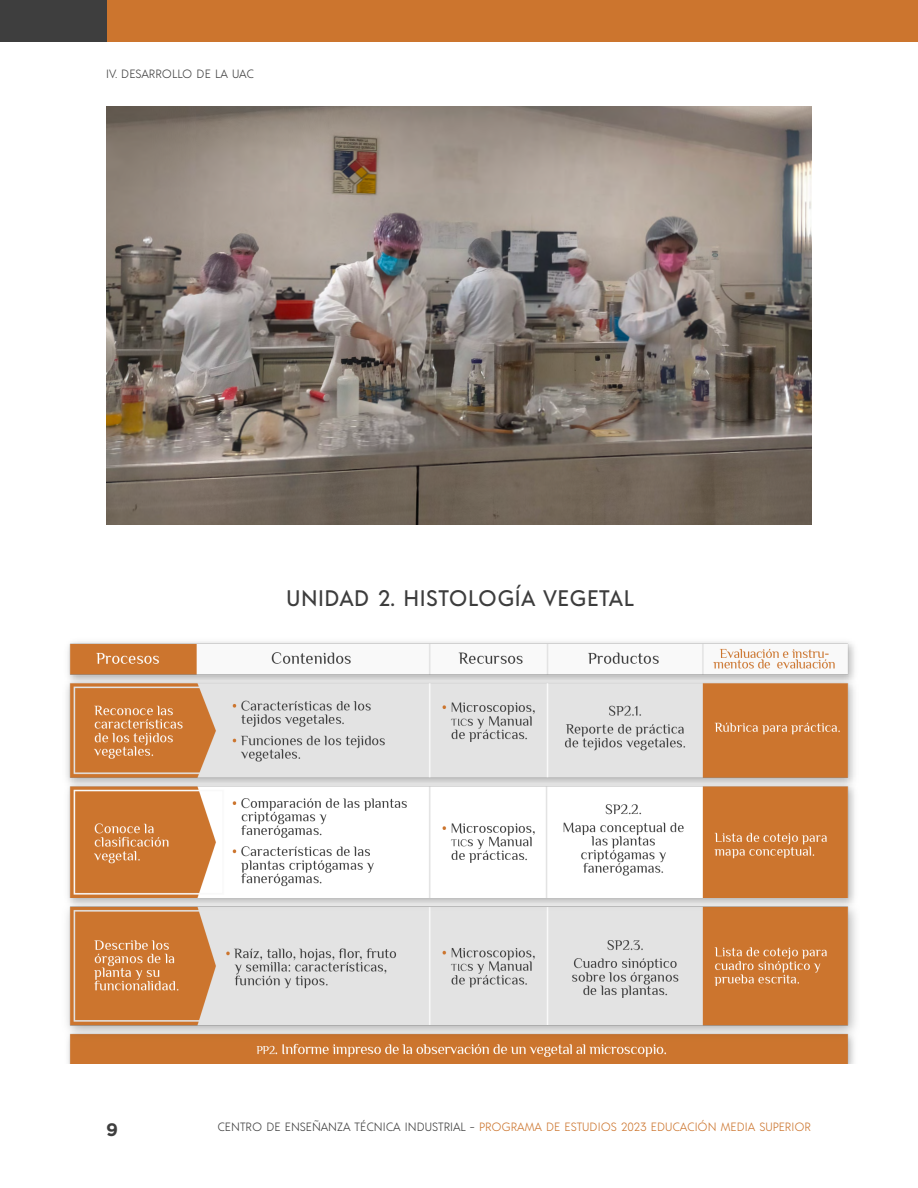
<style>
.page{position:relative;width:918px;height:1188px;background:#fff}
.page>*{position:absolute;margin:0;border:0;box-sizing:border-box;transform-origin:0 0}
.t1{font:500 22.5px "Acre";letter-spacing:.025em;color:#3d3d3d}
.t2{font:700 18px "Gotham";color:#3e3e3e}
.t3{font:300 12px "Acre";color:#cc752e}
.t4{font:300 12px "Acre";color:#3e3e3e}
.s1{color:#3e3e3e}
</style>
<div class="page">
<div style="left:107px;top:0;width:811px;height:42px;background:#cc752e"></div>
<div style="left:0;top:0;width:107px;height:42px;background:#3e3e3e"></div>
<img style="left:66px;top:641px;width:790px;height:423px">
<img style="left:106px;top:106px;width:706px;height:419px">
<p class="t4" style="left:106px;top:65px;width:149px">IV. DESARROLLO DE LA UAC</p>
<h1 class="t1" style="left:287px;top:582px;width:349px">UNIDAD 2. HISTOLOGÍA VEGETAL</h1>
<h2 class="t2" style="left:106px;top:1117px;width:13px">9</h2>
<p class="t3" style="left:217px;top:1119px;width:595px"><span class="s1">CENTRO DE ENSEÑANZA TÉCNICA INDUSTRIAL -</span> PROGRAMA DE ESTUDIOS 2023 EDUCACIÓN MEDIA SUPERIOR</p>
</div>
